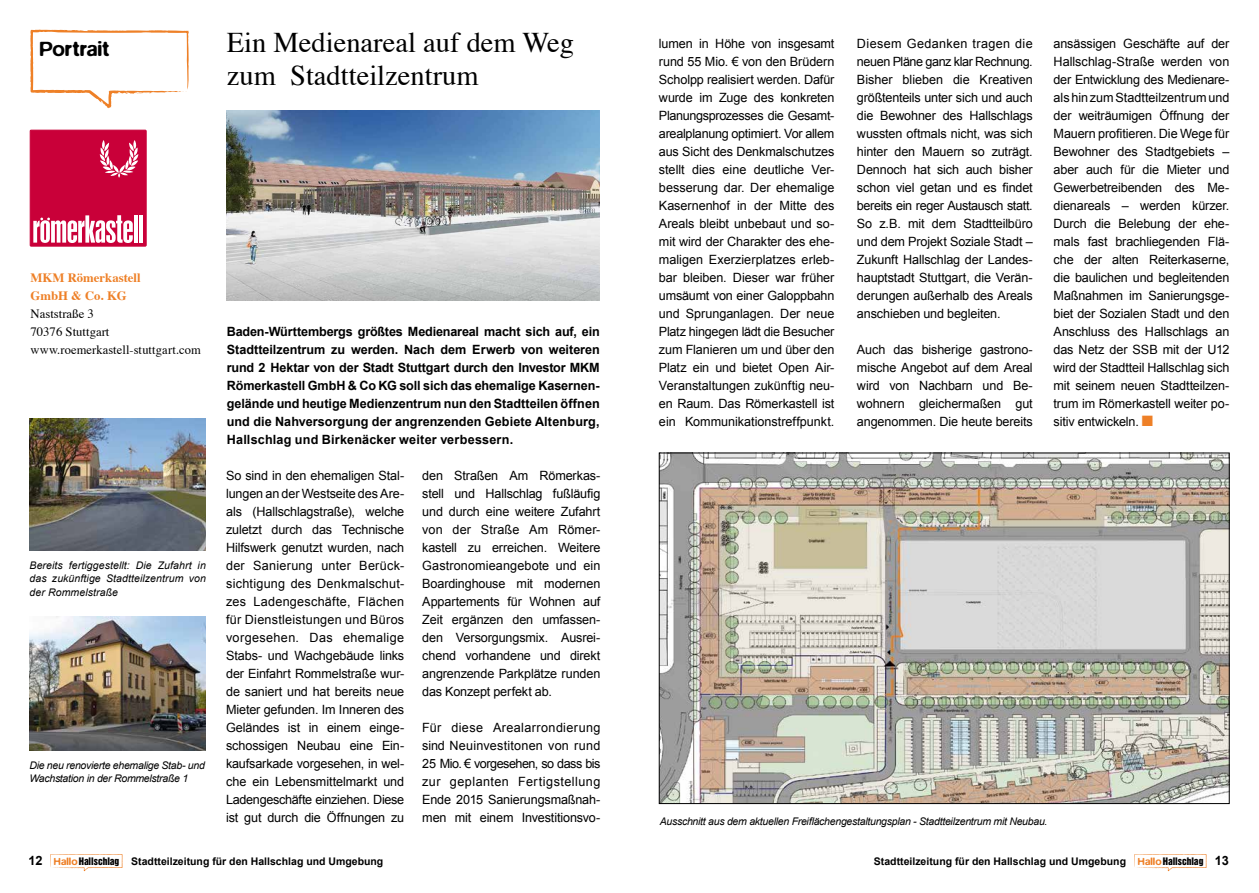
<style>
.page{position:relative;width:1259px;height:893px;background:#fff}
.page>*{position:absolute;margin:0;border:0;box-sizing:border-box;transform-origin:0 0}
.t1{font:28.5px/33px "Times";color:#000}
.t2{font:500 21px "Blur";color:#000}
.t3{font:12.75px/18px "Arial";letter-spacing:-.01em;color:#000;text-align:justify}
.t4{font:700 12.75px/18px "Arial";letter-spacing:.015em;color:#000;text-align:justify}
.t5{font:12.75px/18px "Times";color:#000}
.t6{font:700 12.75px/18px "Times";color:#ee8027}
.t7{font:italic 10.5px/13.5px "Arial";letter-spacing:-.025em;color:#000;text-align:justify}
.t8{font:700 10.5px "Arial";color:#000}
.s1{color:#ee8027}
.s2{font-size:12.75px}
.s3{font-family:"Blur";font-weight:500;color:#ee8027}
.s4{font-family:"Helvetica Inserat";font-weight:400;font-size:9.45px}
</style>
<div class="page">
<svg style="left:50px;top:854px;width:72px;height:17px"></svg>
<svg style="left:1134px;top:854px;width:72px;height:17px"></svg>
<svg style="left:30px;top:29px;width:159px;height:79px"></svg>
<img style="left:227px;top:111px;width:373px;height:190px">
<div style="left:30px;top:130px;width:116px;height:116px;background:#c90039"></div>
<div style="left:30px;top:130px;width:116px;height:116px;border:1px solid #c90039"></div>
<svg style="left:33px;top:215px;width:100px;height:28px"></svg>
<hr style="left:134px;top:215px;width:4px;height:28px;background:#fff">
<hr style="left:139px;top:215px;width:4px;height:28px;background:#fff">
<svg style="left:100px;top:140px;width:38px;height:38px"></svg>
<img style="left:661px;top:455px;width:566px;height:347px">
<img style="left:29px;top:616px;width:177px;height:135px">
<img style="left:30px;top:418px;width:175px;height:132px">
<h2 class="t2" style="left:39px;top:37px;width:72px">Portrait</h2>
<h1 class="t1" style="left:227px;top:24px;width:348px">Ein Medienareal auf dem Weg zum Stadtteilzentrum</h1>
<p class="t6" style="left:31px;top:267px;width:112px">MKM Römerkastell<br>GmbH &amp; Co. KG</p>
<p class="t5" style="left:31px;top:303px;width:172px">Naststraße 3<br>70376 Stuttgart www.roemerkastell-stuttgart.com</p>
<p class="t7" style="left:30px;top:558px;width:178px">Bereits fertiggestellt: Die Zufahrt in das zukünftige Stadtteilzentrum von der Rommelstraße</p>
<p class="t7" style="left:29px;top:758px;width:177px">Die neu renovierte ehemalige Stab- und<br>Wachstation in der Rommelstraße 1</p>
<p class="t4" style="left:227px;top:323px;width:374px">Baden-Württembergs größtes Medienareal macht sich auf, ein Stadtteilzentrum zu werden. Nach dem Erwerb von weiteren rund 2 Hektar von der Stadt Stuttgart durch den Investor MKM Römerkastell GmbH &amp; Co KG soll sich das ehemalige Kasernen&shy;gelände und heutige Medienzentrum nun den Stadtteilen öffnen und die Nahversorgung der angrenzenden Gebiete Altenburg, Hallschlag und Birkenäcker weiter verbessern.</p>
<p class="t3" style="left:226px;top:466px;width:180px">So sind in den ehemaligen Stal&shy;lungen an der Westseite des Are&shy;als (Hallschlagstraße), welche zuletzt durch das Technische Hilfswerk genutzt wurden, nach der Sanierung unter Berück&shy;sichtigung des Denkmalschut&shy;zes Ladengeschäfte, Flächen für Dienstleistungen und Büros vorgesehen. Das ehemalige Stabs- und Wachgebäude links der Einfahrt Rommelstraße wur&shy;de saniert und hat bereits neue Mieter gefunden. Im Inneren des Geländes ist in einem einge&shy;schossigen Neubau eine Ein&shy;kaufsarkade vorgesehen, in wel&shy;che ein Lebensmittelmarkt und Ladengeschäfte einziehen. Diese ist gut durch die Öffnungen zu</p>
<p class="t3" style="left:422px;top:466px;width:180px">den Straßen Am Römerkas&shy;stell und Hallschlag fußläufig und durch eine weitere Zufahrt von der Straße Am Römer&shy;kastell zu erreichen. Weitere Gastronomieangebote und ein Boardinghouse mit modernen Appartements für Wohnen auf Zeit ergänzen den umfassen&shy;den Versorgungsmix. Ausrei&shy;chend vorhandene und direkt angrenzende Parkplätze runden das Konzept perfekt ab.</p>
<p class="t3" style="left:422px;top:718px;width:180px">Für diese Arealarrondierung sind Neuinvestitonen von rund 25 Mio. € vorgesehen, so dass bis zur geplanten Fertigstellung Ende 2015 Sanierungsmaßnah&shy;men mit einem Investitionsvo-</p>
<p class="t3" style="left:659px;top:34px;width:177px">lumen in Höhe von insgesamt rund 55 Mio. € von den Brüdern Scholpp realisiert werden. Dafür wurde im Zuge des konkreten Planungsprozesses die Gesamt&shy;arealplanung optimiert. Vor allem aus Sicht des Denkmalschutzes stellt dies eine deutliche Ver&shy;besserung dar. Der ehemalige Kasernenhof in der Mitte des Areals bleibt unbebaut und so&shy;mit wird der Charakter des ehe&shy;maligen Exerzierplatzes erleb&shy;bar bleiben. Dieser war früher umsäumt von einer Galoppbahn und Sprunganlagen. Der neue Platz hingegen lädt die Besucher zum Flanieren um und über den Platz ein und bietet Open Air-Veranstaltungen zukünftig neu&shy;en Raum. Das Römerkastell ist ein Kommunikationstreffpunkt.</p>
<p class="t3" style="left:857px;top:34px;width:177px">Diesem Gedanken tragen die neuen Pläne ganz klar Rechnung.<br>Bisher blieben die Kreativen größtenteils unter sich und auch die Bewohner des Hallschlags wussten oftmals nicht, was sich hinter den Mauern so zuträgt.<br>Dennoch hat sich auch bisher schon viel getan und es findet bereits ein reger Austausch statt.<br>So z.B. mit dem Stadtteilbüro und dem Projekt Soziale Stadt – Zukunft Hallschlag der Landes&shy;hauptstadt Stuttgart, die Verän&shy;derungen außerhalb des Areals anschieben und begleiten.</p>
<p class="t3" style="left:857px;top:340px;width:177px">Auch das bisherige gastrono&shy;mische Angebot auf dem Areal wird von Nachbarn und Be&shy;wohnern gleichermaßen gut angenommen. Die heute bereits</p>
<p class="t3" style="left:1053px;top:34px;width:177px">ansässigen Geschäfte auf der Hallschlag-Straße werden von der Entwicklung des Medienare&shy;als hin zum Stadtteilzentrum und der weiträumigen Öffnung der Mauern profitieren. Die Wege für Bewohner des Stadtgebiets – aber auch für die Mieter und Gewerbetreibenden des Me&shy;dienareals – werden kürzer.<br>Durch die Belebung der ehe&shy;mals fast brachliegenden Flä&shy;che der alten Reiterkaserne, die baulichen und begleitenden Maßnahmen im Sanierungsge&shy;biet der Sozialen Stadt und den Anschluss des Hallschlags an das Netz der SSB mit der U12 wird der Stadtteil Hallschlag sich mit seinem neuen Stadtteilzen&shy;trum im Römerkastell weiter po&shy;sitiv entwickeln. <span class="s1">■</span></p>
<p class="t7" style="left:660px;top:815px;width:389px">Ausschnitt aus dem aktuellen Freiflächengestaltungsplan - Stadtteilzentrum mit Neubau.</p>
<p class="t8" style="left:28px;top:854px;width:356px"><span class="s2">12</span> <span class="s3">Hallo</span><span class="s4">Hallschlag</span> Stadtteilzeitung für den Hallschlag und Umgebung</p>
<p class="t8" style="left:874px;top:854px;width:356px">Stadtteilzeitung für den Hallschlag und Umgebung <span class="s3">Hallo</span><span class="s4">Hallschlag</span> <span class="s2">13</span></p>
</div>
